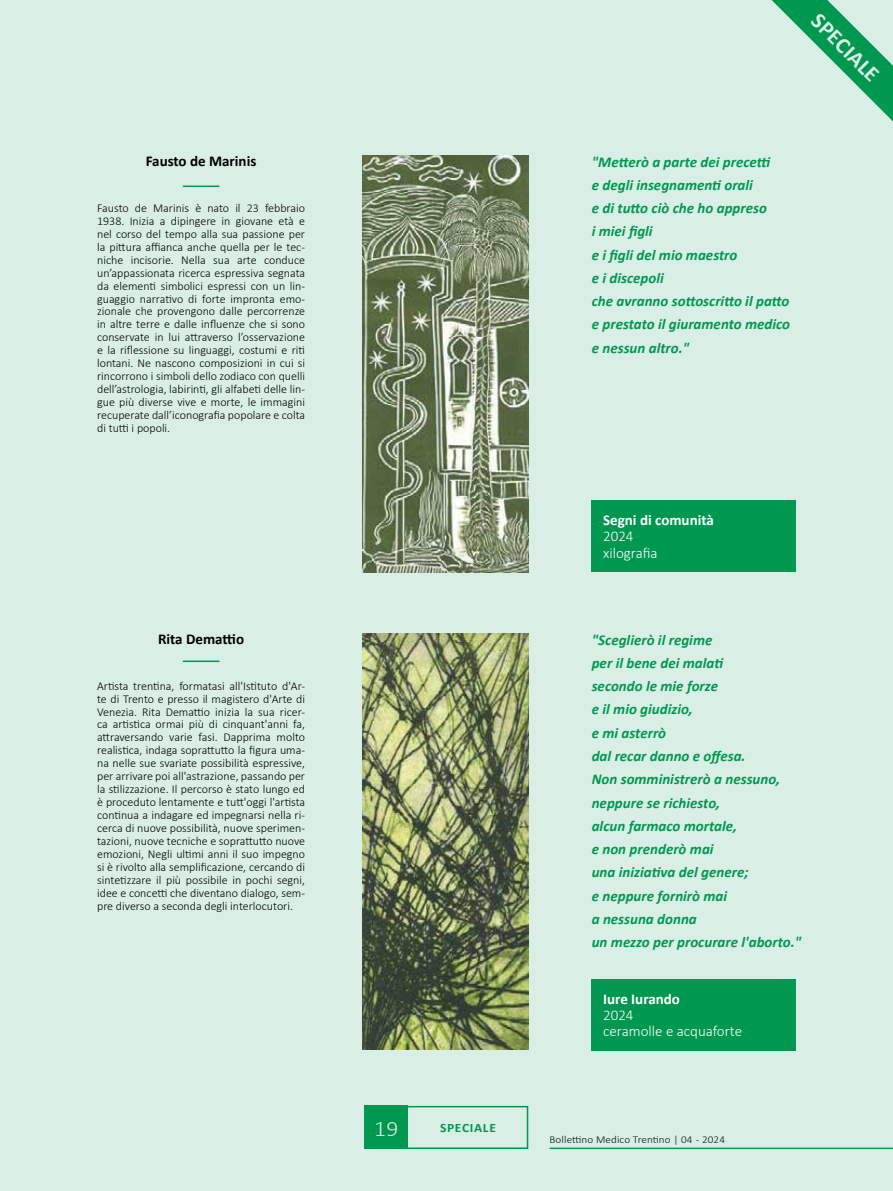
<style>
.page{position:relative;width:893px;height:1191px;background:#d9efe5}
.page>*{position:absolute;margin:0;border:0;box-sizing:border-box;transform-origin:0 0}
.t1{font:700 22.5px "Calibri";color:#fff}
.t2{font:300 22.2px "Calibri";color:#fff;scale:1.06 1}
.t3{font:italic 700 15px/23.2px "Calibri";color:#009751}
.t4{font:300 15px/16.2px "Calibri";color:#fff}
.t5{font:700 15px "Calibri";color:#000}
.t6{font:700 15px "Calibri";color:#fff}
.t7{font:700 12.75px "Calibri";letter-spacing:.05em;color:#009751;scale:1.06 1}
.t8{font:300 12px/12.9px "Calibri";color:#000;text-align:justify}
.t9{font:300 10.5px "Calibri";letter-spacing:.01em;color:#000;scale:1.06 1}
</style>
<div class="page">
<div style="left:592px;top:500px;width:204px;height:72px;background:#009751"></div>
<div style="left:592px;top:979px;width:204px;height:71px;background:#009751"></div>
<img style="left:363px;top:155px;width:165px;height:417px">
<img style="left:363px;top:633px;width:165px;height:416px">
<hr style="left:183px;top:185px;width:36px;height:2px;background:#009751">
<hr style="left:183px;top:660px;width:36px;height:2px;background:#009751">
<p class="t5" style="left:146px;top:151px;width:112px">Fausto de Marinis</p>
<p class="t8" style="left:97px;top:201px;width:209px">Fausto de Marinis è nato il 23 febbraio 1938. Inizia a dipingere in giovane età e nel corso del tempo alla sua passione per la pittura affianca anche quella per le tec&shy;niche incisorie. Nella sua arte conduce un’appassionata ricerca espressiva segnata da elementi simbolici espressi con un lin&shy;guaggio narrativo di forte impronta emo&shy;zionale che provengono dalle percorrenze in altre terre e dalle influenze che si sono conservate in lui attraverso l’osservazione e la riflessione su linguaggi, costumi e riti lontani. Ne nascono composizioni in cui si rincorrono i simboli dello zodiaco con quelli dell’astrologia, labirinti, gli alfabeti delle lin&shy;gue più diverse vive e morte, le immagini recuperate dall’iconografia popolare e colta di tutti i popoli.</p>
<p class="t5" style="left:158px;top:628px;width:87px">Rita Demattio</p>
<p class="t8" style="left:97px;top:679px;width:209px">Artista trentina, formatasi all'Istituto d'Ar&shy;te di Trento e presso il magistero d'Arte di Venezia. Rita Demattio inizia la sua ricer&shy;ca artistica ormai più di cinquant'anni fa, attraversando varie fasi. Dapprima molto realistica, indaga soprattutto la figura uma&shy;na nelle sue svariate possibilità espressive, per arrivare poi all'astrazione, passando per la stilizzazione. Il percorso è stato lungo ed è proceduto lentamente e tutt'oggi l'artista continua a indagare ed impegnarsi nella ri&shy;cerca di nuove possibilità, nuove sperimen&shy;tazioni, nuove tecniche e soprattutto nuove emozioni, Negli ultimi anni il suo impegno si è rivolto alla semplificazione, cercando di sintetizzare il più possibile in pochi segni, idee e concetti che diventano dialogo, sem&shy;pre diverso a seconda degli interlocutori.</p>
<h1 class="t1" style="left:826px;top:6px;width:88px;rotate:45deg">SPECIALE</h1>
<p class="t3" style="left:592px;top:149px;width:200px">"Metterò a parte dei precetti<br>e degli insegnamenti orali<br>e di tutto ciò che ho appreso<br>i miei figli<br>e i figli del mio maestro<br>e i discepoli<br>che avranno sottoscritto il patto e prestato il giuramento medico e nessun altro."</p>
<h2 class="t2" style="left:374px;top:1114px;width:24px">19</h2>
<p class="t7" style="left:440px;top:1118px;width:54px">SPECIALE</p>
<p class="t6" style="left:603px;top:509px;width:112px">Segni di comunità</p>
<p class="t4" style="left:603px;top:528px;width:56px">2024 xilografia</p>
<p class="t3" style="left:592px;top:627px;width:211px">"Sceglierò il regime<br>per il bene dei malati<br>secondo le mie forze<br>e il mio giudizio,<br>e mi asterrò<br>dal recar danno e offesa.<br>Non somministrerò a nessuno, neppure se richiesto,<br>alcun farmaco mortale,<br>e non prenderò mai<br>una iniziativa del genere;<br>e neppure fornirò mai<br>a nessuna donna<br>un mezzo per procurare l'aborto."</p>
<p class="t6" style="left:603px;top:988px;width:78px">Iure Iurando</p>
<p class="t4" style="left:603px;top:1006px;width:140px">2024<br>ceramolle e acquaforte</p>
<p class="t9" style="left:550px;top:1132px;width:167px">Bollettino Medico Trentino | 04 - 2024</p>
</div>
